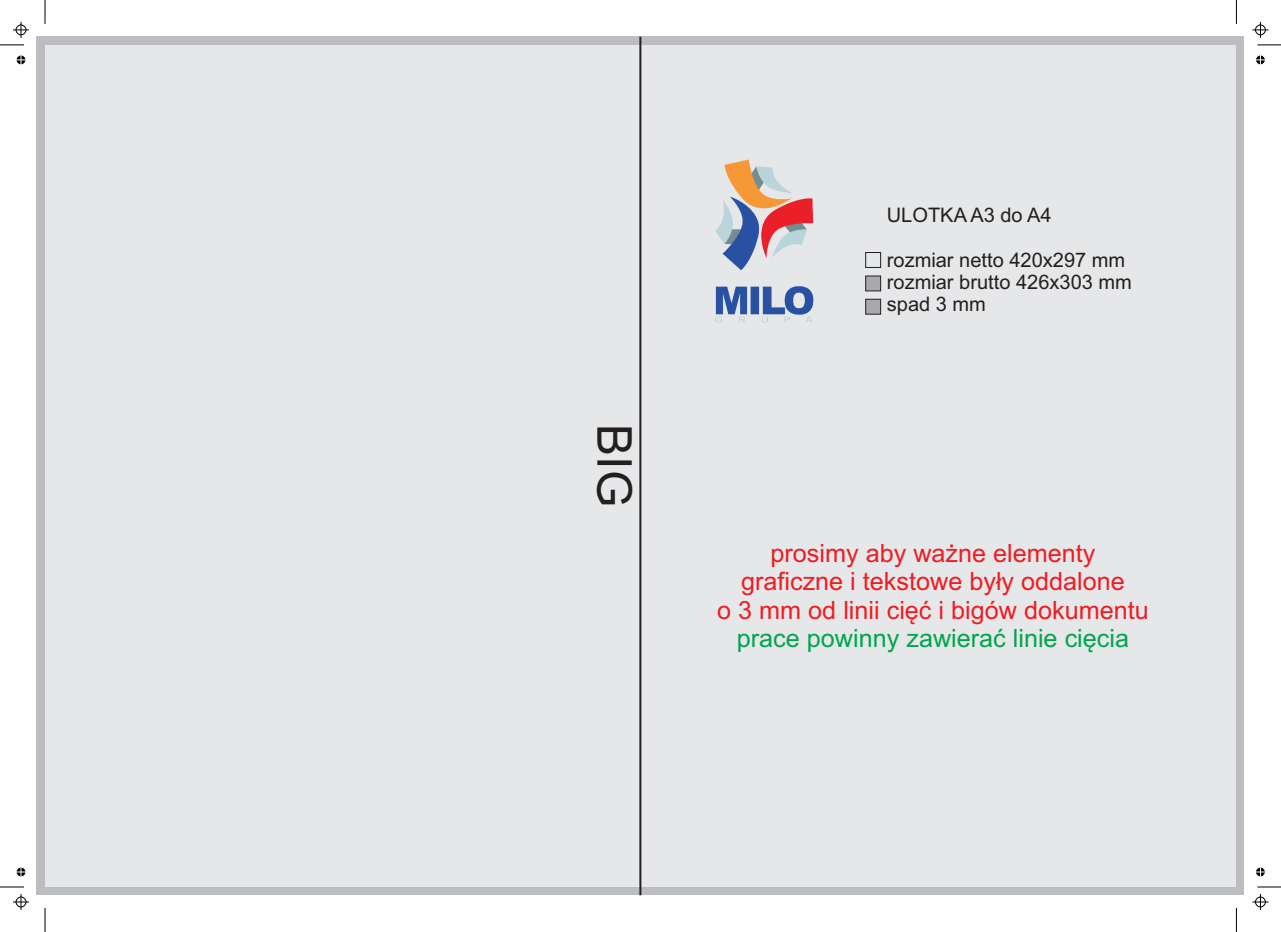
<style>
.page{position:relative;width:1281px;height:932px;background:#fff}
.page>*{position:absolute;margin:0;border:0;box-sizing:border-box;transform-origin:0 0}
.t1{font:48px "Arial";color:#231f20}
.t2{font:25.2px/28.2px "Arial";color:#ee1d23;text-align:center}
.t3{font:25.2px "Arial";color:#00a54f}
.t4{font:20px/22.4px "Arial";color:#231f20}
</style>
<div class="page">
<div style="left:36px;top:36px;width:1208px;height:859px;background:#bcbdc0"></div>
<div style="left:45px;top:45px;width:1191px;height:842px;background:#e6e7e9"></div>
<img style="left:715px;top:159px;width:99px;height:164px">
<div style="left:865px;top:252px;width:16px;height:16px;border:1px solid #231f20"></div>
<svg style="left:865px;top:275px;width:16px;height:17px"></svg>
<svg style="left:865px;top:298px;width:16px;height:17px"></svg>
<hr style="left:639px;top:37px;width:2px;height:858px;background:#231f20">
<svg style="left:0;top:887px;width:24px;height:1px"></svg>
<svg style="left:45px;top:908px;width:1px;height:24px"></svg>
<svg style="left:0;top:45px;width:24px;height:1px"></svg>
<svg style="left:45px;top:0;width:1px;height:24px"></svg>
<svg style="left:1257px;top:45px;width:24px;height:1px"></svg>
<svg style="left:1236px;top:0;width:1px;height:24px"></svg>
<svg style="left:1257px;top:887px;width:24px;height:1px"></svg>
<svg style="left:1236px;top:908px;width:1px;height:24px"></svg>
<svg style="left:13px;top:894px;width:16px;height:16px"></svg>
<svg style="left:13px;top:22px;width:16px;height:16px"></svg>
<svg style="left:1252px;top:22px;width:16px;height:16px"></svg>
<svg style="left:1252px;top:894px;width:16px;height:16px"></svg>
<svg style="left:16px;top:867px;width:10px;height:10px"></svg>
<svg style="left:16px;top:55px;width:10px;height:10px"></svg>
<svg style="left:1255px;top:55px;width:11px;height:10px"></svg>
<svg style="left:1255px;top:867px;width:11px;height:10px"></svg>
<h1 class="t1" style="left:632px;top:424px;width:84px;rotate:90deg">BIG</h1>
<p class="t4" style="left:887px;top:205px;width:166px">ULOTKA A3 do A4</p>
<p class="t4" style="left:887px;top:250px;width:247px">rozmiar netto 420x297 mm rozmiar brutto 426x303 mm spad 3 mm</p>
<p class="t2" style="left:717px;top:542px;width:433px">prosimy aby wa¿ne elementy graficzne i tekstowe by³y oddalone<br>o 3 mm od linii ciêæ i bigów dokumentu</p>
<p class="t3" style="left:737px;top:628px;width:394px">prace powinny zawieraæ linie ciêcia</p>
</div>
